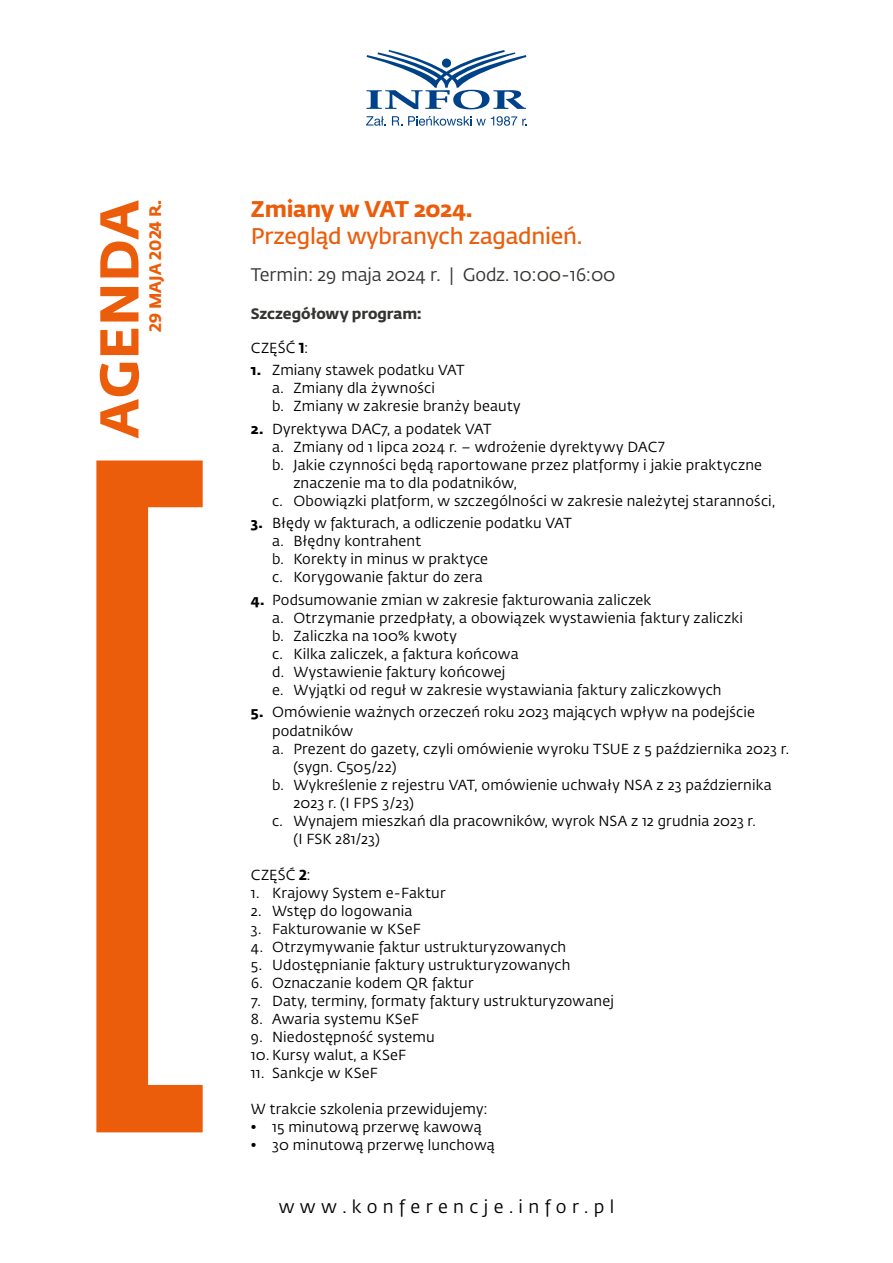
<style>
.page{position:relative;width:893px;height:1263px;background:#fff}
.page>*{position:absolute;margin:0;border:0;box-sizing:border-box;transform-origin:0 0}
.t1{font:700 54px "Fedra Sans Std";letter-spacing:.01em;color:#eb5d0b}
.t2{font:600 22.5px "Fedra Sans Std";letter-spacing:-.01em;color:#eb5d0b}
.t3{font:700 22.5px "Fedra Sans Std";letter-spacing:-.01em;color:#eb5d0b}
.t4{font:18px "Fedra Sans Std";letter-spacing:-.01em;color:#343432}
.t5{font:18px "Fedra Sans Std";letter-spacing:.3em;color:#020203}
.t6{font:700 16.5px "Fedra Sans Std";color:#eb5d0b}
.t7{font:700 15px "Fedra Sans Std";letter-spacing:-.005em;color:#343432}
.t8{font:14.4px/18px "Fedra Sans Std";letter-spacing:.01em;color:#000}
.s1{font-weight:700}
</style>
<div class="page">
<svg style="left:367px;top:50px;width:159px;height:59px"></svg>
<svg style="left:366px;top:116px;width:20px;height:10px"></svg>
<svg style="left:392px;top:116px;width:10px;height:10px"></svg>
<svg style="left:408px;top:116px;width:119px;height:10px"></svg>
<svg style="left:96px;top:460px;width:107px;height:672px;fill:#eb5d0b"></svg>
<h1 class="t1" style="left:85px;top:438px;width:240px;rotate:-90deg">AGENDA</h1>
<p class="t6" style="left:145px;top:331px;width:133px;rotate:-90deg">29 MAJA 2024 R.</p>
<h2 class="t3" style="left:251px;top:195px;width:223px">Zmiany w VAT 2024.</h2>
<h2 class="t2" style="left:251px;top:223px;width:333px">Przegląd wybranych zagadnień.</h2>
<p class="t4" style="left:251px;top:264px;width:366px">Termin: 29 maja 2024 r. | Godz. 10:00-16:00</p>
<p class="t7" style="left:251px;top:304px;width:173px">Szczegółowy program:</p>
<p class="t8" style="left:251px;top:339px;width:59px">CZĘŚĆ <span class="s1">1</span>:</p>
<p class="t8" style="left:272px;top:361px;width:250px;text-indent:-21px"><span class="s1">1.</span> Zmiany stawek podatku VAT<br>a. Zmiany dla żywności<br>b. Zmiany w zakresie branży beauty</p>
<p class="t8" style="left:251px;top:420px;width:242px"><span class="s1">2.</span> Dyrektywa DAC7, a podatek VAT</p>
<p class="t8" style="left:272px;top:438px;width:394px">a. Zmiany od 1 lipca 2024 r. – wdrożenie dyrektywy DAC7</p>
<p class="t8" style="left:272px;top:456px;width:491px">b. Jakie czynności będą raportowane przez platformy i jakie praktyczne</p>
<p class="t8" style="left:293px;top:474px;width:225px">znaczenie ma to dla podatników,</p>
<p class="t8" style="left:272px;top:492px;width:505px">c. Obowiązki platform, w szczególności w zakresie należytej staranności,</p>
<p class="t8" style="left:272px;top:514px;width:301px;text-indent:-21px"><span class="s1">3.</span> Błędy w fakturach, a odliczenie podatku VAT a. Błędny kontrahent<br>b. Korekty in minus w praktyce<br>c. Korygowanie faktur do zera</p>
<p class="t8" style="left:272px;top:591px;width:472px;text-indent:-21px"><span class="s1">4.</span> Podsumowanie zmian w zakresie fakturowania zaliczek<br>a. Otrzymanie przedpłaty, a obowiązek wystawienia faktury zaliczki b. Zaliczka na 100% kwoty<br>c. Kilka zaliczek, a faktura końcowa<br>d. Wystawienie faktury końcowej<br>e. Wyjątki od reguł w zakresie wystawiania faktury zaliczkowych</p>
<p class="t8" style="left:251px;top:703px;width:506px"><span class="s1">5.</span> Omówienie ważnych orzeczeń roku 2023 mających wpływ na podejście</p>
<p class="t8" style="left:272px;top:722px;width:83px">podatników</p>
<p class="t8" style="left:272px;top:740px;width:518px">a. Prezent do gazety, czyli omówienie wyroku TSUE z 5 października 2023 r.</p>
<p class="t8" style="left:293px;top:758px;width:105px">(sygn. C505/22)</p>
<p class="t8" style="left:272px;top:776px;width:501px">b. Wykreślenie z rejestru VAT, omówienie uchwały NSA z 23 października</p>
<p class="t8" style="left:293px;top:794px;width:122px">2023 r. (I FPS 3/23)</p>
<p class="t8" style="left:272px;top:812px;width:485px">c. Wynajem mieszkań dla pracowników, wyrok NSA z 12 grudnia 2023 r.</p>
<p class="t8" style="left:293px;top:830px;width:88px">(I FSK 281/23)</p>
<p class="t8" style="left:251px;top:866px;width:61px">CZĘŚĆ <span class="s1">2</span>:</p>
<p class="t8" style="left:251px;top:884px;width:196px">1. Krajowy System e-Faktur</p>
<p class="t8" style="left:251px;top:902px;width:163px">2. Wstęp do logowania</p>
<p class="t8" style="left:251px;top:920px;width:172px">3. Fakturowanie w KSeF</p>
<p class="t8" style="left:251px;top:938px;width:317px">4. Otrzymywanie faktur ustrukturyzowanych</p>
<p class="t8" style="left:251px;top:956px;width:321px">5. Udostępnianie faktury ustrukturyzowanych</p>
<p class="t8" style="left:251px;top:974px;width:224px">6. Oznaczanie kodem QR faktur</p>
<p class="t8" style="left:251px;top:992px;width:365px">7. Daty, terminy, formaty faktury ustrukturyzowanej</p>
<p class="t8" style="left:251px;top:1010px;width:170px">8. Awaria systemu KSeF</p>
<p class="t8" style="left:251px;top:1028px;width:185px">9. Niedostępność systemu</p>
<p class="t8" style="left:251px;top:1046px;width:157px">10. Kursy walut, a KSeF</p>
<p class="t8" style="left:251px;top:1064px;width:129px">11. Sankcje w KSeF</p>
<p class="t8" style="left:251px;top:1100px;width:239px">W trakcie szkolenia przewidujemy:</p>
<p class="t8" style="left:251px;top:1118px;width:232px">• 15 minutową przerwę kawową</p>
<p class="t8" style="left:251px;top:1136px;width:245px">• 30 minutową przerwę lunchową</p>
<p class="t5" style="left:279px;top:1196px;width:337px">www.konferencje.infor.pl</p>
</div>
